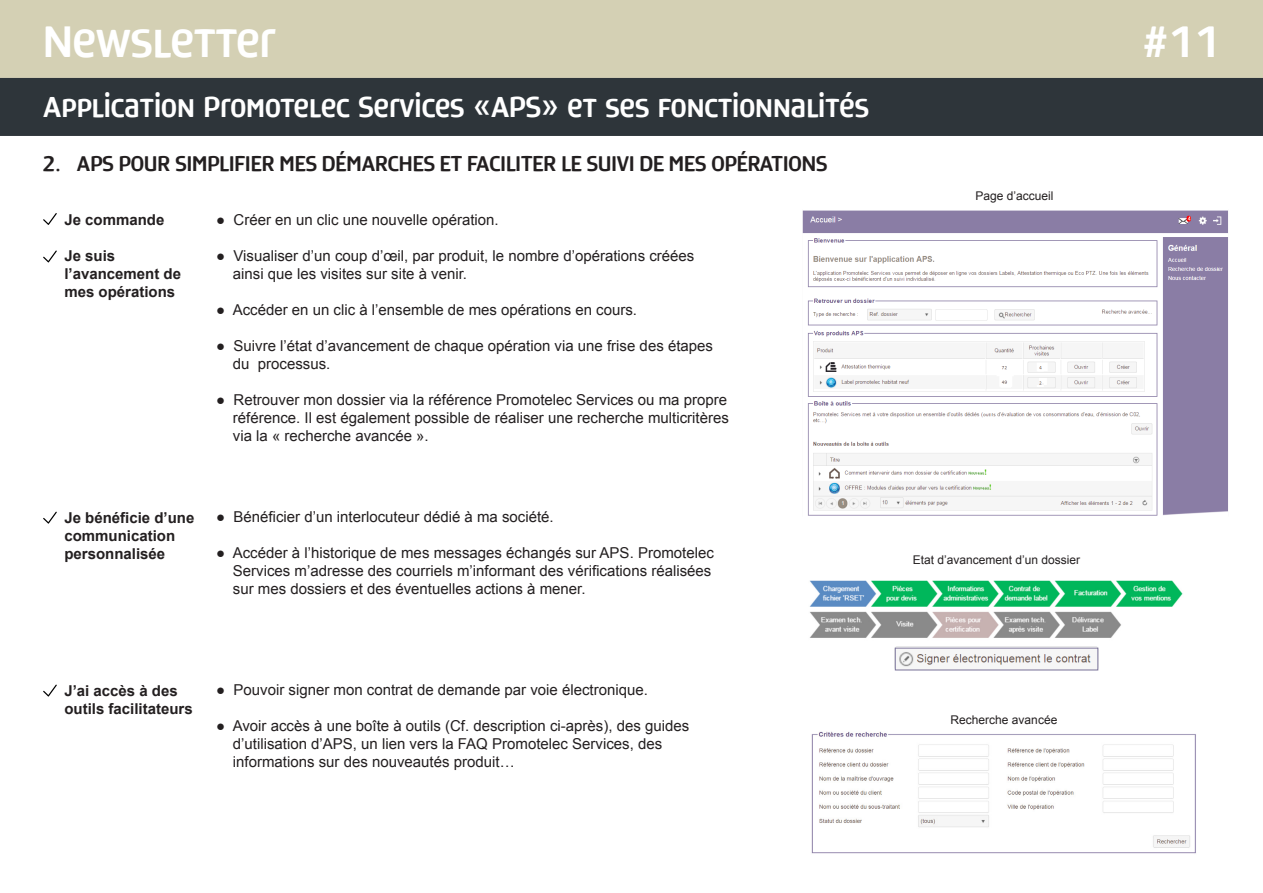
<style>
.page{position:relative;width:1263px;height:893px;background:#fff}
.page>*{position:absolute;margin:0;border:0;box-sizing:border-box;transform-origin:0 0}
.t1{font:43.5px "Promotelec";color:#fff}
.t2{font:28.5px "Promotelec";color:#fff}
.t3{font:21px "Promotelec";color:#231f20}
.t4{font:15px "Arial";color:#231f20}
.t5{font:700 15px/18px "Arial";color:#231f20}
.t6{font:12px "Arial";color:#231f20}
</style>
<div class="page">
<img style="left:809px;top:580px;width:374px;height:58px">
<svg style="left:43px;top:213px;width:14px;height:12px"></svg>
<svg style="left:43px;top:250px;width:14px;height:12px"></svg>
<svg style="left:43px;top:512px;width:14px;height:12px"></svg>
<svg style="left:43px;top:684px;width:14px;height:12px"></svg>
<div style="left:0;top:77px;width:1263px;height:59px;background:#2e353a"></div>
<div style="left:0;top:0;width:1263px;height:78px;background:#d4d0b4"></div>
<img style="left:802px;top:210px;width:426px;height:306px">
<img style="left:811px;top:731px;width:385px;height:123px">
<img style="left:894px;top:646px;width:205px;height:25px">
<div style="left:895px;top:648px;width:203px;height:22px;border:1px solid #827ba0"></div>
<p class="t1" style="left:43px;top:13px;width:234px">Newsletter</p>
<p class="t1" style="left:1142px;top:13px;width:80px">#11</p>
<p class="t2" style="left:43px;top:89px;width:827px">Application Promotelec Services «APS» et ses fonctionnalités</p>
<p class="t3" style="left:43px;top:150px;width:786px">2. – APS POUR SIMPLIFIER MES DÉMARCHES ET FACILITER LE SUIVI DE MES OPÉRATIONS</p>
<p class="t5" style="left:64px;top:211px;width:102px">Je commande</p>
<p class="t5" style="left:64px;top:248px;width:118px">Je suis l’avancement de mes opérations</p>
<p class="t4" style="left:216px;top:210px;width:284px">● Créer en un clic une nouvelle opération.</p>
<p class="t4" style="left:216px;top:246px;width:480px">● Visualiser d’un coup d’œil, par produit, le nombre d’opérations créées</p>
<p class="t4" style="left:233px;top:264px;width:236px">ainsi que les visites sur site à venir.</p>
<p class="t4" style="left:216px;top:300px;width:422px">● Accéder en un clic à l’ensemble de mes opérations en cours.</p>
<p class="t4" style="left:216px;top:336px;width:498px">● Suivre l’état d’avancement de chaque opération via une frise des étapes</p>
<p class="t4" style="left:233px;top:354px;width:99px">du processus.</p>
<p class="t4" style="left:216px;top:390px;width:512px">● Retrouver mon dossier via la référence Promotelec Services ou ma propre</p>
<p class="t4" style="left:233px;top:408px;width:498px">référence. Il est également possible de réaliser une recherche multicritères</p>
<p class="t4" style="left:233px;top:426px;width:197px">via la « recherche avancée ».</p>
<p class="t5" style="left:64px;top:509px;width:132px">Je bénéficie d’une communication personnalisée</p>
<p class="t4" style="left:216px;top:507px;width:339px">● Bénéficier d’un interlocuteur dédié à ma société.</p>
<p class="t4" style="left:216px;top:543px;width:499px">● Accéder à l’historique de mes messages échangés sur APS. Promotelec</p>
<p class="t4" style="left:233px;top:561px;width:480px">Services m’adresse des courriels m’informant des vérifications réalisées</p>
<p class="t4" style="left:233px;top:579px;width:354px">sur mes dossiers et des éventuelles actions à mener.</p>
<p class="t5" style="left:64px;top:682px;width:130px">J’ai accès à des outils facilitateurs</p>
<p class="t4" style="left:216px;top:680px;width:433px">● Pouvoir signer mon contrat de demande par voie électronique.</p>
<p class="t4" style="left:216px;top:716px;width:475px">● Avoir accès à une boîte à outils (Cf. description ci-après), des guides</p>
<p class="t4" style="left:233px;top:734px;width:431px">d’utilisation d’APS, un lien vers la FAQ Promotelec Services, des</p>
<p class="t4" style="left:233px;top:752px;width:283px">informations sur des nouveautés produit…</p>
<p class="t6" style="left:975px;top:188px;width:80px">Page d’accueil</p>
<p class="t6" style="left:913px;top:551px;width:169px">Etat d’avancement d’un dossier</p>
<p class="t6" style="left:950px;top:712px;width:108px">Recherche avancée</p>
</div>
